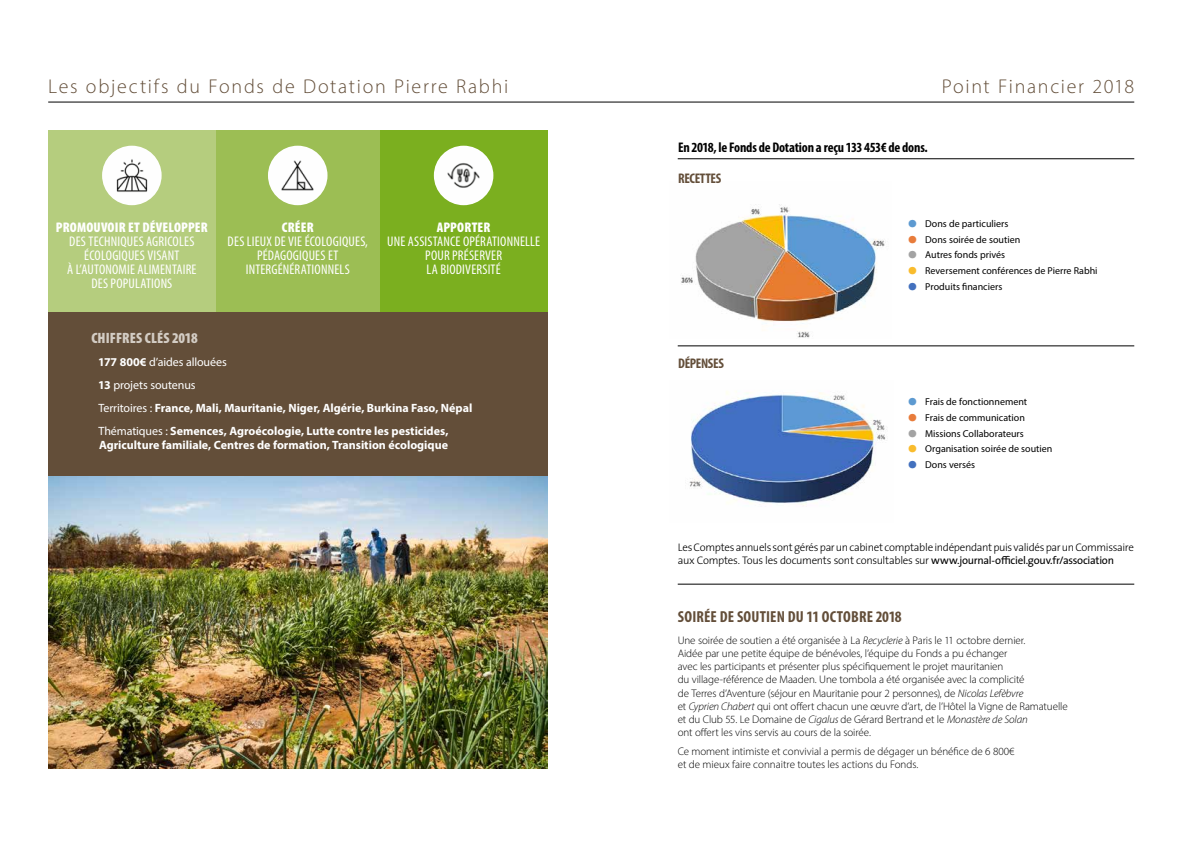
<style>
.page{position:relative;width:1191px;height:842px;background:#fff}
.page>*{position:absolute;margin:0;border:0;box-sizing:border-box;transform-origin:0 0}
.t1{font:300 20px "Myriad Pro";letter-spacing:.085em;color:#634e39}
.t2{font:700 condensed 16px "Myriad Pro";letter-spacing:.01em;color:#634e39}
.t3{font:900 condensed 15px "Myriad Pro";letter-spacing:.005em;color:#d3ccc4}
.t4{font:condensed 14px/14px "Myriad Pro";letter-spacing:.01em;color:#fff;text-align:center}
.t5{font:700 condensed 14px "Myriad Pro";letter-spacing:-.015em;color:#000}
.t6{font:900 condensed 14px "Myriad Pro";letter-spacing:.01em;color:#fff}
.t7{font:700 condensed 14px "Myriad Pro";letter-spacing:-.02em;color:#634e39}
.t8{font:700 12px/22.9px "Myriad Pro";color:#fff}
.t9{font:300 11px/13.2px "Myriad Pro";letter-spacing:-.005em;color:#000}
.t10{font:300 11px/13.2px "The Sans";letter-spacing:-.025em;color:#000}
.t11{font:10px "Myriad Pro";color:#000}
.s1{font-weight:400}
.s2{font-size:36px;color:#5d9ad1}
.s3{font-size:36px;color:#e87c3b}
.s4{font-size:36px;color:#a3a3a3}
.s5{font-size:36px;color:#f9bc2d}
.s6{font-size:36px;color:#4371be}
.s7{font-style:italic}
</style>
<div class="page">
<div style="left:380px;top:130px;width:167px;height:182px;background:#7baf1f"></div>
<div style="left:215px;top:130px;width:165px;height:182px;background:#9cbe54"></div>
<div style="left:48px;top:130px;width:167px;height:182px;background:#b5cd7e"></div>
<img style="left:102px;top:146px;width:60px;height:59px;border-radius:30px">
<div style="left:48px;top:312px;width:499px;height:164px;background:#634e39"></div>
<hr style="left:48px;top:102px;width:1086px;height:1px;background:#000">
<img style="left:434px;top:146px;width:59px;height:59px;border-radius:30px">
<img style="left:268px;top:146px;width:59px;height:59px;border-radius:30px">
<img style="left:48px;top:476px;width:499px;height:292px">
<img style="left:681px;top:204px;width:205px;height:134px">
<hr style="left:677px;top:346px;width:457px;height:1px;background:#000">
<hr style="left:677px;top:159px;width:457px;height:1px;background:#000">
<hr style="left:677px;top:584px;width:457px;height:1px;background:#000">
<img style="left:689px;top:391px;width:198px;height:115px">
<h1 class="t1" style="left:48px;top:74px;width:461px">Les objectifs du Fonds de Dotation Pierre Rabhi</h1>
<p class="t6" style="left:56px;top:218px;width:153px">PROMOUVOIR ET DÉVELOPPER</p>
<p class="t4" style="left:67px;top:234px;width:131px">DES TECHNIQUES AGRICOLES<br>ÉCOLOGIQUES VISANT<br>À L’AUTONOMIE ALIMENTAIRE<br>DES POPULATIONS</p>
<p class="t6" style="left:282px;top:218px;width:33px">CRÉER</p>
<p class="t4" style="left:228px;top:234px;width:142px">DES LIEUX DE VIE ÉCOLOGIQUES,<br>PÉDAGOGIQUES ET<br>INTERGÉNÉRATIONNELS</p>
<p class="t6" style="left:437px;top:218px;width:55px">APPORTER</p>
<p class="t4" style="left:387px;top:234px;width:154px">UNE ASSISTANCE OPÉRATIONNELLE<br>POUR PRÉSERVER<br>LA BIODIVERSITÉ</p>
<h3 class="t3" style="left:91px;top:328px;width:108px">CHIFFRES CLÉS 2018</h3>
<p class="t8" style="left:98px;top:350px;width:375px">177 800€ <span class="s1">d’aides allouées<br></span>13 <span class="s1">projets soutenus<br>Territoires :</span> France, Mali, Mauritanie, Niger, Algérie, Burkina Faso, Népal <span class="s1">Thématiques :</span> Semences, Agroécologie, Lutte contre les pesticides,</p>
<p class="t8" style="left:99px;top:433px;width:350px">Agriculture familiale, Centres de formation, Transition écologique</p>
<h1 class="t1" style="left:941px;top:74px;width:194px">Point Financier 2018</h1>
<p class="t5" style="left:678px;top:139px;width:251px">En 2018, le Fonds de Dotation a reçu 133 453€ de dons.</p>
<p class="t7" style="left:678px;top:170px;width:45px">RECETTES</p>
<p class="t7" style="left:678px;top:354px;width:47px">DÉPENSES</p>
<p class="t11" style="left:907px;top:217px;width:103px"><span class="s2">•</span> Dons de particuliers</p>
<p class="t11" style="left:907px;top:233px;width:114px"><span class="s3">•</span> Dons soirée de soutien</p>
<p class="t11" style="left:907px;top:249px;width:99px"><span class="s4">•</span> Autres fonds privés</p>
<p class="t11" style="left:907px;top:264px;width:192px"><span class="s5">•</span> Reversement conférences de Pierre Rabhi</p>
<p class="t11" style="left:907px;top:280px;width:96px"><span class="s6">•</span> Produits financiers</p>
<p class="t11" style="left:907px;top:396px;width:121px"><span class="s2">•</span> Frais de fonctionnement</p>
<p class="t11" style="left:907px;top:411px;width:119px"><span class="s3">•</span> Frais de communication</p>
<p class="t11" style="left:907px;top:427px;width:118px"><span class="s4">•</span> Missions Collaborateurs</p>
<p class="t11" style="left:907px;top:443px;width:147px"><span class="s5">•</span> Organisation soirée de soutien</p>
<p class="t11" style="left:907px;top:458px;width:69px"><span class="s6">•</span> Dons versés</p>
<p class="t10" style="left:678px;top:540px;width:458px">Les Comptes annuels sont gérés par un cabinet comptable indépendant puis validés par un Commissaire aux Comptes. Tous les documents sont consultables sur <span class="s1">www.journal-officiel.gouv.fr/association</span></p>
<h2 class="t2" style="left:678px;top:607px;width:225px">SOIRÉE DE SOUTIEN DU 11 OCTOBRE 2018</h2>
<p class="t9" style="left:677px;top:633px;width:391px">Une soirée de soutien a été organisée à La <span class="s7">Recyclerie</span> à Paris le 11 octobre dernier.<br>Aidée par une petite équipe de bénévoles, l’équipe du Fonds a pu échanger<br>avec les participants et présenter plus spécifiquement le projet mauritanien<br>du village-référence de Maaden. Une tombola a été organisée avec la complicité<br>de Terres d’Aventure (séjour en Mauritanie pour 2 personnes), de <span class="s7">Nicolas Lefèbvre<br></span>et <span class="s7">Cyprien Chabert</span> qui ont offert chacun une œuvre d’art, de l’Hôtel la Vigne de Ramatuelle et du Club 55. Le Domaine de <span class="s7">Cigalus</span> de Gérard Bertrand et le <span class="s7">Monastère de Solan<br></span>ont offert les vins servis au cours de la soirée.</p>
<p class="t9" style="left:677px;top:745px;width:338px">Ce moment intimiste et convivial a permis de dégager un bénéfice de 6 800€ et de mieux faire connaitre toutes les actions du Fonds.</p>
</div>
